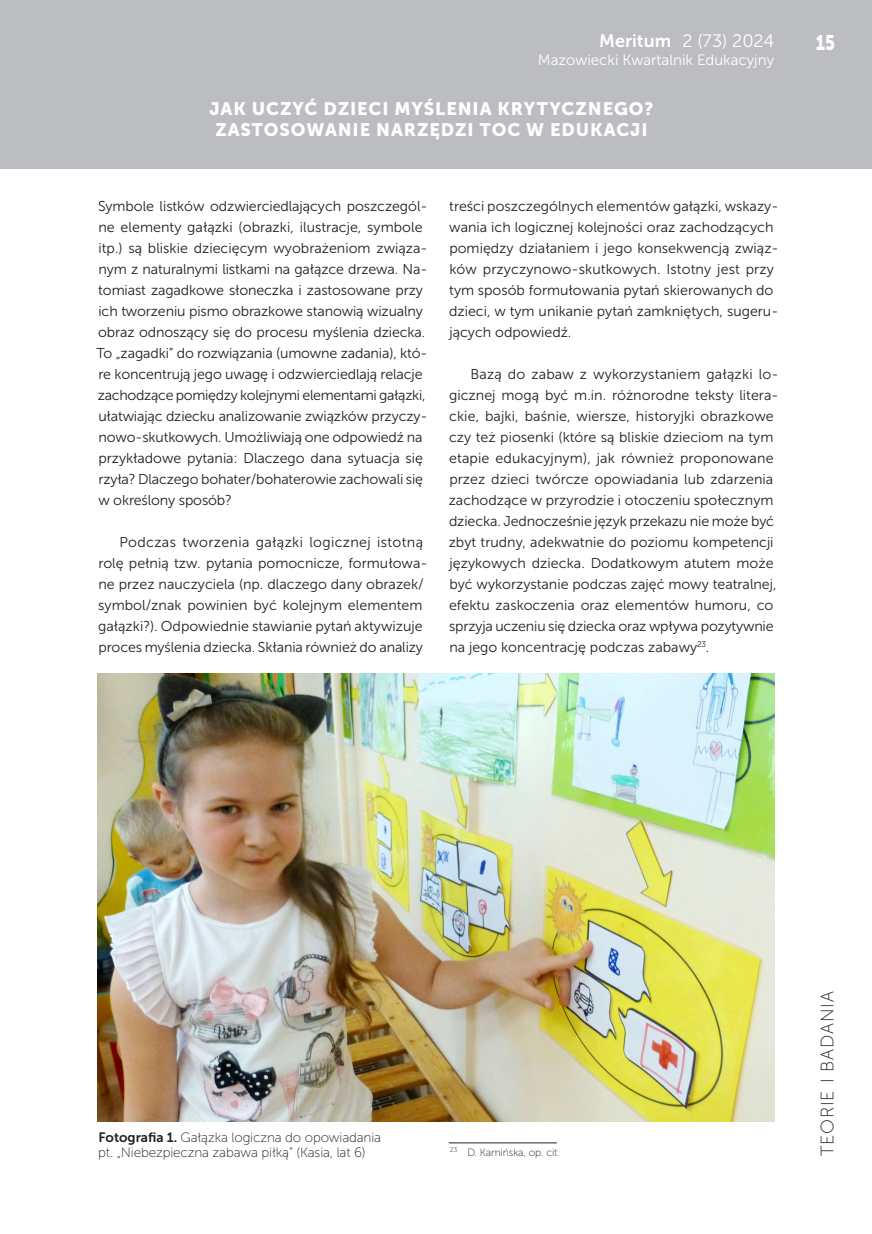
<style>
.page{position:relative;width:872px;height:1234px;background:#fff}
.page>*{position:absolute;margin:0;border:0;box-sizing:border-box;transform-origin:0 0}
.t1{font:21px "Museo Sans 900";color:#fff;scale:.8 1}
.t2{font:18px/21px "Museo Sans 900";letter-spacing:.05em;color:#fff;text-align:center}
.t3{font:18px "Museo Sans 300";color:#fff}
.t4{font:18px "Museo Sans 100";letter-spacing:.05em;color:#231f20}
.t5{font:15px "Museo Sans 300";color:#fff}
.t6{font:14.25px/21px "Museo Sans 300";color:#231f20}
.t7{font:13.5px/15px "Museo Sans 100";letter-spacing:-.01em;color:#231f20}
.t8{font:10.5px "Museo Sans 100";letter-spacing:-.01em;color:#231f20}
.s1{font-family:"Museo Sans 700"}
</style>
<div class="page">
<div style="left:0;top:0;width:872px;height:169px;background:#bcbdc0"></div>
<hr style="left:449px;top:1142px;width:108px;height:1px;background:#231f20">
<img style="left:98px;top:673px;width:676px;height:448px">
<p class="t3" style="left:599px;top:31px;width:176px"><span class="s1">Meritum</span> 2 (73) 2024</p>
<p class="t5" style="left:538px;top:52px;width:238px">Mazowiecki Kwartalnik Edukacyjny</p>
<p class="t2" style="left:209px;top:98px;width:445px">JAK UCZYĆ DZIECI MYŚLENIA KRYTYCZNEGO?<br>ZASTOSOWANIE NARZĘDZI TOC W EDUKACJI</p>
<p class="t6" style="left:97px;top:195px;width:332px">Symbole listków odzwierciedlających poszczegól&shy;ne elementy gałązki (obrazki, ilustracje, symbole itp.) są bliskie dziecięcym wyobrażeniom związa&shy;nym z naturalnymi listkami na gałązce drzewa. Na&shy;tomiast zagadkowe słoneczka i zastosowane przy ich tworzeniu pismo obrazkowe stanowią wizualny obraz odnoszący się do procesu myślenia dziecka.<br>To „zagadki” do rozwiązania (umowne zadania), któ&shy;re koncentrują jego uwagę i odzwierciedlają relacje zachodzące pomiędzy kolejnymi elementami gałązki, ułatwiając dziecku analizowanie związków przyczy&shy;nowo-skutkowych. Umożliwiają one odpowiedź na przykładowe pytania: Dlaczego dana sytuacja się rzyła? Dlaczego bohater/bohaterowie zachowali się w określony sposób?</p>
<p class="t6" style="left:98px;top:531px;width:331px;text-indent:21px">Podczas tworzenia gałązki logicznej istotną rolę pełnią tzw. pytania pomocnicze, formułowa&shy;ne przez nauczyciela (np. dlaczego dany obrazek/ symbol/znak powinien być kolejnym elementem gałązki?). Odpowiednie stawianie pytań aktywizuje proces myślenia dziecka. Skłania również do analizy</p>
<p class="t6" style="left:449px;top:195px;width:331px">treści poszczególnych elementów gałązki, wskazy&shy;wania ich logicznej kolejności oraz zachodzących pomiędzy działaniem i jego konsekwencją związ&shy;ków przyczynowo-skutkowych. Istotny jest przy tym sposób formułowania pytań skierowanych do dzieci, w tym unikanie pytań zamkniętych, sugeru&shy;jących odpowiedź.</p>
<p class="t6" style="left:449px;top:363px;width:331px;text-indent:22px">Bazą do zabaw z wykorzystaniem gałązki lo&shy;gicznej mogą być m.in. różnorodne teksty litera&shy;ckie, bajki, baśnie, wiersze, historyjki obrazkowe czy też piosenki (które są bliskie dzieciom na tym etapie edukacyjnym), jak również proponowane przez dzieci twórcze opowiadania lub zdarzenia zachodzące w przyrodzie i otoczeniu społecznym dziecka. Jednocześnie język przekazu nie może być zbyt trudny, adekwatnie do poziomu kompetencji językowych dziecka. Dodatkowym atutem może być wykorzystanie podczas zajęć mowy teatralnej, efektu zaskoczenia oraz elementów humoru, co sprzyja uczeniu się dziecka oraz wpływa pozytywnie na jego koncentrację podczas zabawy<sup>23</sup>.</p>
<h1 class="t1" style="left:815px;top:30px;width:25px">15</h1>
<p class="t7" style="left:98px;top:1129px;width:284px"><span class="s1">Fotografia 1.</span> Gałązka logiczna do opowiadania pt. „Niebezpieczna zabawa piłką” (Kasia, lat 6)</p>
<p class="t8" style="left:450px;top:1146px;width:112px"><sup>23</sup> D. Kamińska, op. cit.</p>
<p class="t4" style="left:817px;top:1156px;width:167px;rotate:-90deg">TEORIE I BADANIA</p>
</div>
